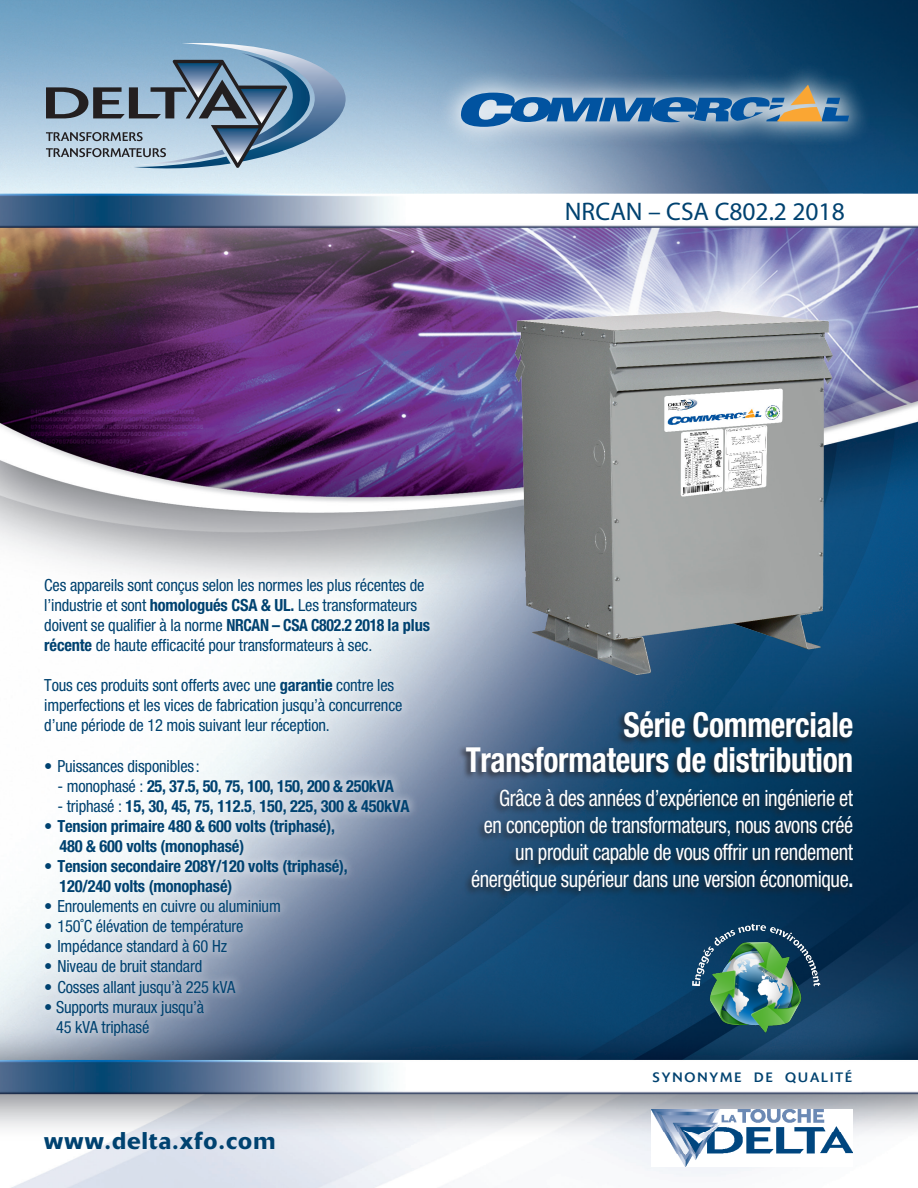
<style>
.page{position:relative;width:918px;height:1188px;background:#fff}
.page>*{position:absolute;margin:0;border:0;box-sizing:border-box;transform-origin:0 0}
.t1{font:700 condensed 34.5px/34.5px "Helvetica Neue LT Std";letter-spacing:-.01em;color:#fff;text-align:right;scale:.91 1}
.t2{font:25.5px "Myriad Pro";color:#004270}
.t3{font:500 24px "Delta";letter-spacing:.05em;color:#004270}
.t4{font:condensed 22.5px/27px "Helvetica Neue LT Std";letter-spacing:-.02em;color:#fff;text-align:right;scale:.91 1}
.t5{font:condensed 16.8px/20.1px "Helvetica Neue LT Std";letter-spacing:-.01em;color:#004270}
.t6{font:700 condensed 16.8px "Helvetica Neue LT Std";letter-spacing:-.01em;color:#004270}
.t7{font:13.5px "Delta";letter-spacing:.145em;color:#004270}
.s1{font-weight:700}
.s2{font-weight:400}
</style>
<div class="page">
<img style="left:0;top:0;width:918px;height:1188px">
<div style="left:436px;top:61px;width:437px;height:91px;background:#fff;opacity:.85"></div>
<svg style="left:459px;top:85px;width:390px;height:42px;background:#658caf"></svg>
<svg style="left:46px;top:43px;width:300px;height:126px;background:#839fb7"></svg>
<div style="left:35px;top:569px;width:404px;height:475px;background:#fff;opacity:.75"></div>
<div style="left:457px;top:710px;width:398px;height:190px;background:#231f20;opacity:.75"></div>
<img style="left:510px;top:305px;width:328px;height:375px">
<img style="left:651px;top:1110px;width:202px;height:57px">
<img style="left:690px;top:921px;width:131px;height:112px">
<p class="t2" style="left:565px;top:195px;width:281px">NRCAN – CSA C802.2 2018</p>
<p class="t5" style="left:44px;top:575px;width:387px">Ces appareils sont conçus selon les normes les plus récentes de l’industrie et sont <span class="s1">homologués CSA &amp; UL.</span> Les transformateurs doivent se qualifier à la norme <span class="s1">NRCAN – CSA C802.2 2018 la plus récente</span> de haute efficacité pour transformateurs à sec.</p>
<p class="t5" style="left:44px;top:675px;width:360px">Tous ces produits sont offerts avec une <span class="s1">garantie</span> contre les imperfections et les vices de fabrication jusqu’à concurrence d’une période de 12 mois suivant leur réception.</p>
<p class="t5" style="left:44px;top:755px;width:157px">• Puissances disponibles :</p>
<p class="t6" style="left:57px;top:776px;width:338px"><span class="s2">- monophasé :</span> 25, 37.5, 50, 75, 100, 150, 200 &amp; 250kVA</p>
<p class="t6" style="left:57px;top:796px;width:354px"><span class="s2">- triphasé :</span> 15, 30, 45, 75, 112.5<span class="s2">,</span> 150, 225, 300 &amp; 450kVA</p>
<p class="t6" style="left:44px;top:816px;width:292px">• Tension primaire 480 &amp; 600 volts (triphasé),</p>
<p class="t6" style="left:59px;top:836px;width:186px">480 &amp; 600 volts (monophasé)</p>
<p class="t6" style="left:44px;top:856px;width:305px">• Tension secondaire 208Y/120 volts (triphasé),</p>
<p class="t6" style="left:59px;top:876px;width:175px">120/240 volts (monophasé)</p>
<p class="t5" style="left:44px;top:896px;width:238px">• Enroulements en cuivre ou aluminium</p>
<p class="t5" style="left:44px;top:916px;width:201px">• 150˚C élévation de température</p>
<p class="t5" style="left:44px;top:936px;width:184px">• Impédance standard à 60 Hz</p>
<p class="t5" style="left:44px;top:956px;width:160px">• Niveau de bruit standard</p>
<p class="t5" style="left:44px;top:976px;width:193px">• Cosses allant jusqu’à 225 kVA</p>
<p class="t5" style="left:56px;top:997px;width:150px;text-indent:-12px">• Supports muraux jusqu’à<br>45 kVA triphasé</p>
<p class="t3" style="left:44px;top:1126px;width:233px">www.delta.xfo.com</p>
<p class="t1" style="left:466px;top:707px;width:427px">Série Commerciale<br>Transformateurs de distribution</p>
<p class="t4" style="left:471px;top:784px;width:422px">Grâce à des années d’expérience en ingénierie et<br>en conception de transformateurs, nous avons créé un produit capable de vous offrir un rendement énergétique supérieur dans une version économique<span class="s1">.</span></p>
<p class="t7" style="left:652px;top:1070px;width:201px">SYNONYME DE QUALITÉ</p>
</div>
